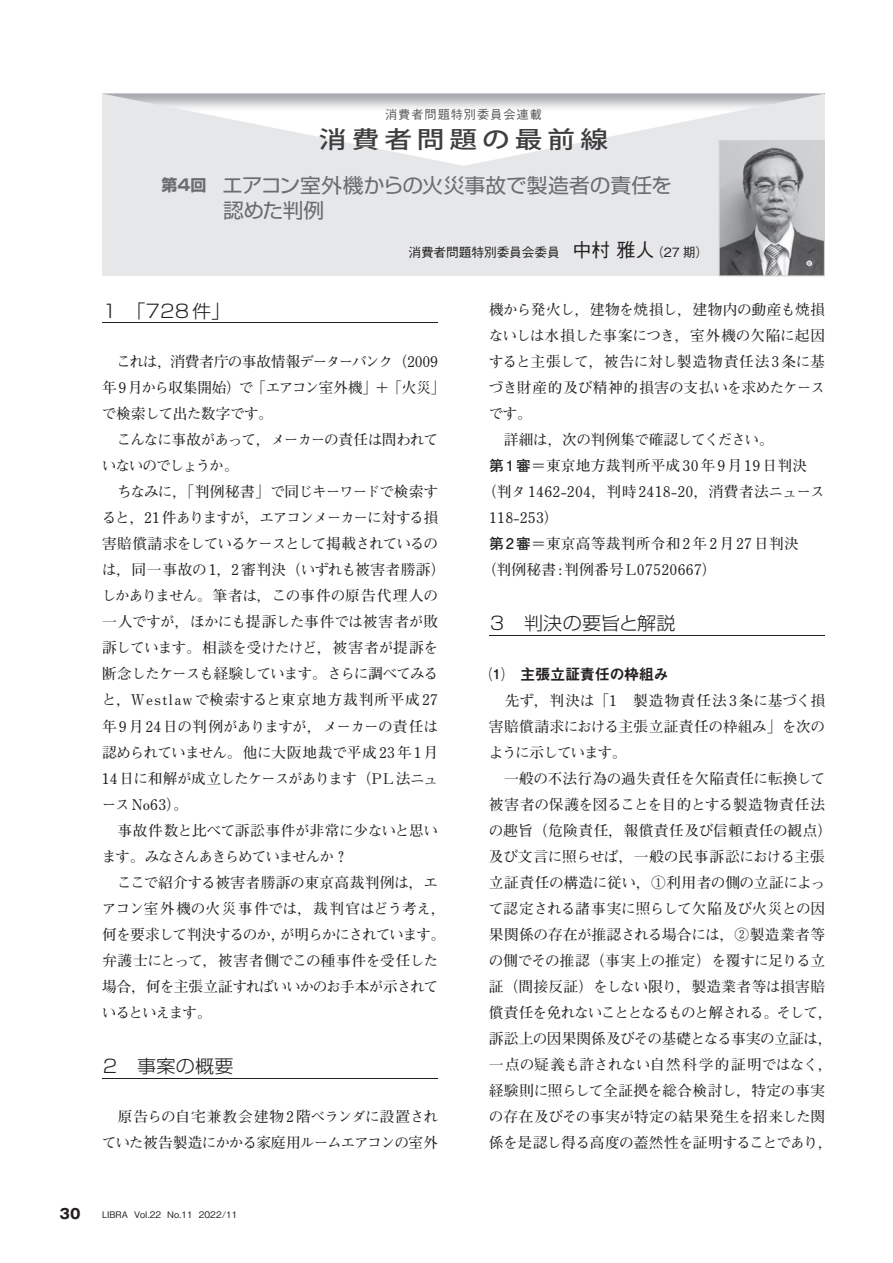
<style>
.page{position:relative;width:893px;height:1263px;background:#fff}
.page>*{position:absolute;margin:0;border:0;box-sizing:border-box;transform-origin:0 0}
.t1{font:500 23.55px "Koz Go Pro";letter-spacing:.185em;color:#3e3e3f;scale:1.18 1}
.t2{font:20.25px/25.5px "Shin Go Pro";letter-spacing:-.01em;color:#6c6d70}
.t3{font:300 18.15px "Shin Go Pro";letter-spacing:.01em;color:#231f20;scale:1.05 1}
.t4{font:15.45px "Midashi Go Pro MB31";letter-spacing:-.035em;color:#231f20}
.t5{font:700 14.7px/26.1px "Futo Min A101 Pro";letter-spacing:-.025em;color:#231f20}
.t6{font:700 14.7px "Futo Min A101 Pro";letter-spacing:.02em;color:#231f20}
.t7{font:700 13.8px "Gothic MB101 Pro";color:#231f20}
.t8{font:500 12.75px "Gothic BBB Pro";letter-spacing:-.015em;color:#231f20}
.t9{font:500 12.15px "Gothic BBB Pro";letter-spacing:.075em;color:#57585a}
.t10{font:500 9px "Gothic BBB Pro";color:#231f20}
.s1{font-weight:700;font-size:15.9px}
.s2{font-size:19.2px}
.s3{font-family:"Futo Go B101 Pro"}
</style>
<div class="page">
<hr style="left:102px;top:323px;width:336px;height:1px;background:#231f20">
<hr style="left:102px;top:1078px;width:336px;height:1px;background:#231f20">
<hr style="left:489px;top:635px;width:336px;height:1px;background:#231f20">
<div style="left:102px;top:94px;width:723px;height:182px;background:#e6e7e9"></div>
<img style="left:105px;top:94px;width:717px;height:72px">
<svg style="left:719px;top:140px;width:106px;height:136px;background:#9fa0a3"></svg>
<p class="t9" style="left:385px;top:105px;width:158px">消費者問題特別委員会連載</p>
<h1 class="t1" style="left:319px;top:124px;width:246px">消費者問題の最前線</h1>
<h2 class="t2" style="left:223px;top:170px;width:450px;text-indent:-61px"><span class="s1">第4回</span> エアコン室外機からの火災事故で製造者の責任を認めた判例</h2>
<p class="t8" style="left:408px;top:242px;width:301px">消費者問題特別委員会委員　<span class="s2">中村 雅人</span>（27 期）</p>
<p class="t3" style="left:103px;top:296px;width:123px">1　「728件」</p>
<p class="t5" style="left:102px;top:347px;width:346px">　これは，消費者庁の事故情報データーバンク（2009年9月から収集開始）で「エアコン室外機」＋「火災」で検索して出た数字です。<br>　こんなに事故があって，メーカーの責任は問われていないのでしょうか。<br>　ちなみに，「判例秘書」で同じキーワードで検索すると，21 件ありますが，エアコンメーカーに対する損害賠償請求をしているケースとして掲載されているのは，同一事故の1，2審判決（いずれも被害者勝訴）しかありません。筆者は，この事件の原告代理人の一人ですが，ほかにも提訴した事件では被害者が敗訴しています。相談を受けたけど，被害者が提訴を断念したケースも経験しています。さらに調べてみると，Westlawで検索すると東京地方裁判所平成27年9月24日の判例がありますが，メーカーの責任は認められていません。他に大阪地裁で平成23年1月<br>14 日に和解が成立したケースがあります（PL 法ニュースNo63）。<br>　事故件数と比べて訴訟事件が非常に少ないと思います。みなさんあきらめていませんか？<br>　ここで紹介する被害者勝訴の東京高裁判例は，エアコン室外機の火災事件では，裁判官はどう考え，何を要求して判決するのか，が明らかにされています。弁護士にとって，被害者側でこの種事件を受任した場合，何を主張立証すればいいかのお手本が示されているといえます。</p>
<p class="t3" style="left:103px;top:1051px;width:126px">2　事案の概要</p>
<p class="t5" style="left:102px;top:1102px;width:338px">　原告らの自宅兼教会建物2階ベランダに設置されていた被告製造にかかる家庭用ルームエアコンの室外</p>
<p class="t7" style="left:60px;top:1202px;width:22px">30</p>
<p class="t10" style="left:102px;top:1207px;width:137px">LIBRA Vol.22 No.11 2022/11</p>
<p class="t5" style="left:489px;top:294px;width:337px">機から発火し，建物を焼損し，建物内の動産も焼損</p>
<p class="t5" style="left:489px;top:320px;width:338px">ないしは水損した事案につき，室外機の欠陥に起因</p>
<p class="t5" style="left:489px;top:347px;width:338px">すると主張して，被告に対し製造物責任法3条に基</p>
<p class="t5" style="left:489px;top:373px;width:338px">づき財産的及び精神的損害の支払いを求めたケース</p>
<p class="t5" style="left:489px;top:399px;width:45px">です。</p>
<p class="t5" style="left:489px;top:425px;width:286px">　詳細は，次の判例集で確認してください。</p>
<p class="t6" style="left:489px;top:454px;width:320px"><span class="s3">第1審</span>＝東京地方裁判所平成30年9月19日判決</p>
<p class="t6" style="left:482px;top:480px;width:345px">（判タ1462-204，判時2418-20，消費者法ニュース</p>
<p class="t5" style="left:489px;top:503px;width:71px">118-253）</p>
<p class="t6" style="left:489px;top:532px;width:311px"><span class="s3">第2審</span>＝東京高等裁判所令和2年2月27日判決</p>
<p class="t6" style="left:482px;top:558px;width:237px">（判例秘書:判例番号L07520667）</p>
<p class="t3" style="left:490px;top:609px;width:178px">3　判決の要旨と解説</p>
<p class="t4" style="left:489px;top:662px;width:181px">⑴　主張立証責任の枠組み</p>
<p class="t5" style="left:489px;top:685px;width:345px">　先ず，判決は「1　製造物責任法3条に基づく損害賠償請求における主張立証責任の枠組み」を次のように示しています。<br>　一般の不法行為の過失責任を欠陥責任に転換して被害者の保護を図ることを目的とする製造物責任法の趣旨（危険責任，報償責任及び信頼責任の観点）及び文言に照らせば，一般の民事訴訟における主張立証責任の構造に従い，①利用者の側の立証によって認定される諸事実に照らして欠陥及び火災との因果関係の存在が推認される場合には，②製造業者等の側でその推認（事実上の推定）を覆すに足りる立証（間接反証）をしない限り，製造業者等は損害賠償責任を免れないこととなるものと解される。そして，訴訟上の因果関係及びその基礎となる事実の立証は，一点の疑義も許されない自然科学的証明ではなく，経験則に照らして全証拠を総合検討し，特定の事実の存在及びその事実が特定の結果発生を招来した関係を是認し得る高度の蓋然性を証明することであり，</p>
</div>
